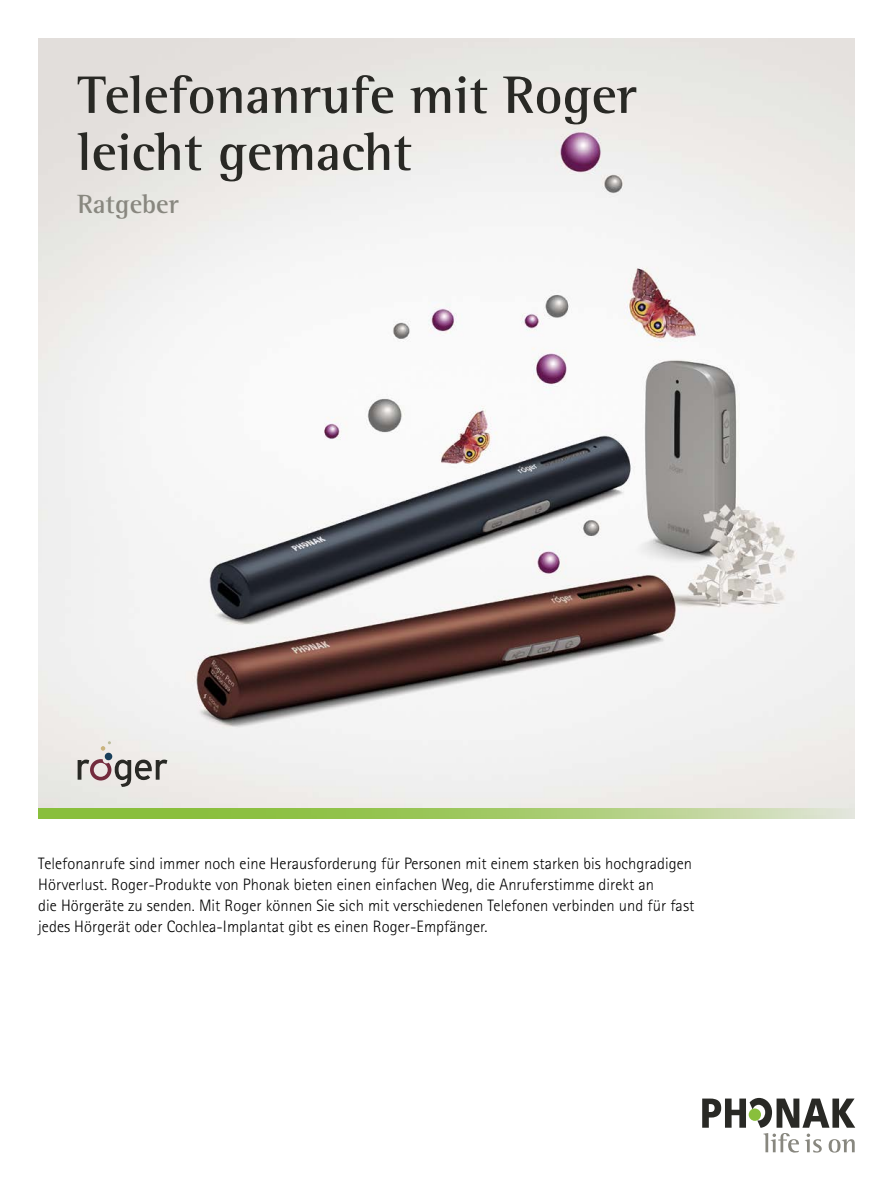
<style>
.page{position:relative;width:893px;height:1191px;background:#fff}
.page>*{position:absolute;margin:0;border:0;box-sizing:border-box;transform-origin:0 0}
.PHO_Headline1_36pt_G{font:700 54px/57px "Rotis Semi Serif Pro";color:#292925}
.PHO_Lead_Quote_18pt{font:700 27px "Rotis Semi Serif Pro";color:#88877f}
.PHO_Bodycopy_11pt_Bl{font:300 16.5px/21px "Rotis Sans Serif Pro";letter-spacing:.005em;color:#000}
</style>
<div class="page">
<svg style="left:702px;top:1098px;width:153px;height:29px"></svg>
<svg style="left:763px;top:1133px;width:36px;height:19px"></svg>
<svg style="left:805px;top:1133px;width:17px;height:19px"></svg>
<svg style="left:829px;top:1139px;width:26px;height:13px"></svg>
<img style="left:38px;top:38px;width:817px;height:769px">
<svg style="left:38px;top:807px;width:817px;height:11px;background:#abcd77"></svg>
<svg style="left:78px;top:759px;width:89px;height:28px;background:#b1aaa8"></svg>
<div style="left:105px;top:752px;width:7px;height:8px;background:#193f5b;border-radius:50%"></div>
<svg style="left:101px;top:741px;width:10px;height:9px"></svg>
<p class="PHO_Headline1_36pt_G" style="left:78px;top:66px;width:561px">Telefonanrufe mit Roger leicht gemacht</p>
<p class="PHO_Lead_Quote_18pt" style="left:78px;top:187px;width:103px">Ratgeber</p>
<p class="PHO_Bodycopy_11pt_Bl" style="left:38px;top:853px;width:658px">Telefonanrufe sind immer noch eine Herausforderung für Personen mit einem starken bis hochgradigen Hörverlust. Roger-Produkte von Phonak bieten einen einfachen Weg, die Anruferstimme direkt an<br>die Hörgeräte zu senden. Mit Roger können Sie sich mit verschiedenen Telefonen verbinden und für fast jedes Hörgerät oder Cochlea-Implantat gibt es einen Roger-Empfänger.</p>
</div>
